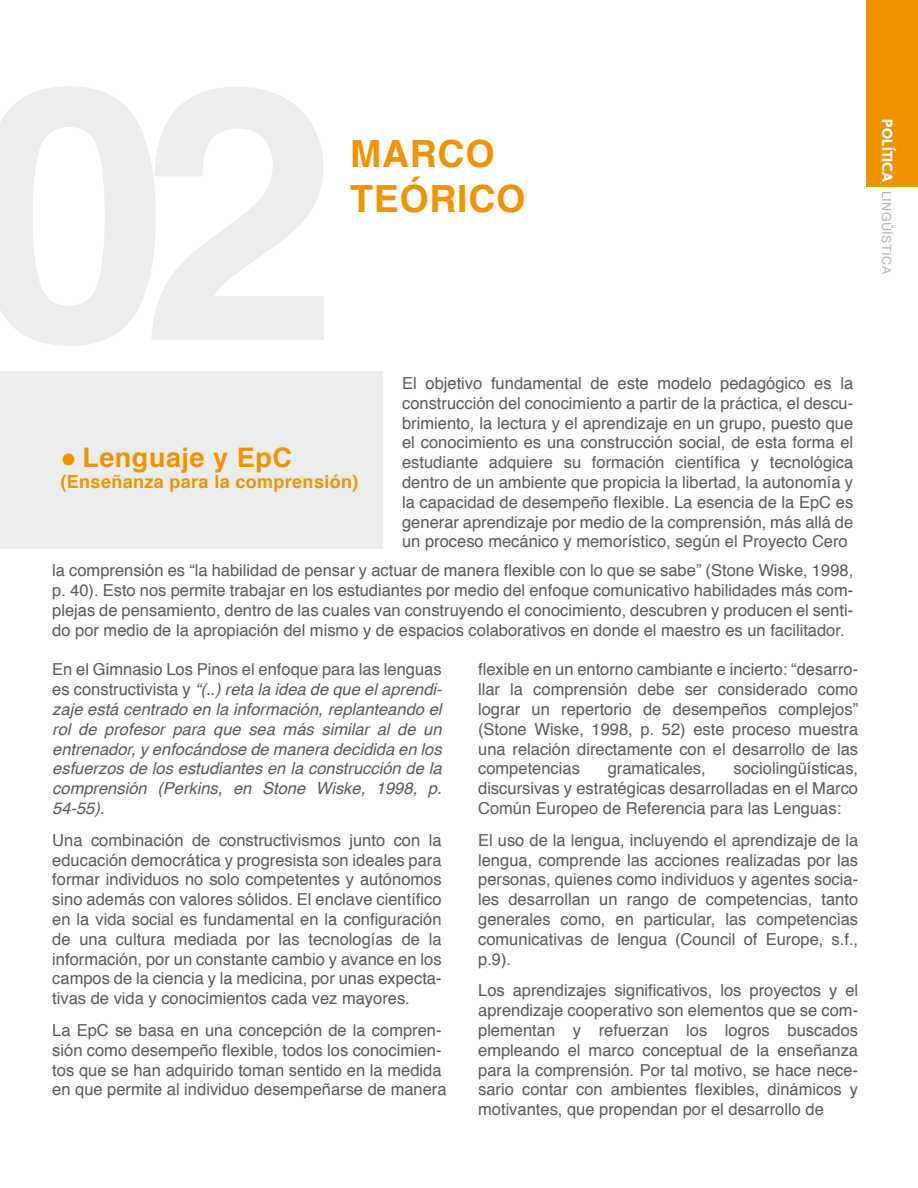
<style>
.page{position:relative;width:918px;height:1188px;background:#fff}
.page>*{position:absolute;margin:0;border:0;box-sizing:border-box;transform-origin:0 0}
.t1{font:700 37.5px/45px "Helvetica";letter-spacing:.02em;color:#f19300}
.t2{font:700 27px "Helvetica";letter-spacing:.02em;color:#f19300}
.t3{font:700 18px "Helvetica";letter-spacing:.02em;color:#f19300}
.t4{font:16.5px/19.8px "Helvetica";color:#57585b;text-align:justify}
.t5{font:italic 16.5px/19.8px "Helvetica";color:#57585b;text-align:justify}
.t6{font:12.6px "Helvetica";letter-spacing:.04em;color:#b0b1b4}
.s1{font-family:"League Spartan";font-weight:700;color:#fff}
.s2{font-style:normal}
.s3{font-weight:400}
</style>
<div class="page">
<div style="left:867px;top:0;width:51px;height:186px;background:#f19300"></div>
<div style="left:0;top:371px;width:383px;height:178px;background:#ebeded"></div>
<h1 class="t1" style="left:350px;top:131px;width:177px">MARCO<br>TEÓRICO</h1>
<p class="t6" style="left:896px;top:119px;width:157px;rotate:90deg"><span class="s1">POLÍTICA</span> LINGÜÍSTICA</p>
<p class="t4" style="left:402px;top:374px;width:453px">El objetivo fundamental de este modelo pedagógico es la construcción del conocimiento a partir de la práctica, el descu&shy;brimiento, la lectura y el aprendizaje en un grupo, puesto que el conocimiento es una construcción social, de esta forma el estudiante adquiere su formación científica y tecnológica dentro de un ambiente que propicia la libertad, la autonomía y la capacidad de desempeño flexible. La esencia de la EpC es generar aprendizaje por medio de la comprensión, más allá de un proceso mecánico y memorístico, según el Proyecto Cero</p>
<p class="t4" style="left:52px;top:561px;width:803px">la comprensión es “la habilidad de pensar y actuar de manera flexible con lo que se sabe” (Stone Wiske, 1998, p. 40). Esto nos permite trabajar en los estudiantes por medio del enfoque comunicativo habilidades más com&shy;plejas de pensamiento, dentro de las cuales van construyendo el conocimiento, descubren y producen el senti&shy;do por medio de la apropiación del mismo y de espacios colaborativos en donde el maestro es un facilitador.</p>
<p class="t5" style="left:52px;top:660px;width:391px"><span class="s2">En el Gimnasio Los Pinos el enfoque para las lenguas es constructivista y</span> “(..) reta la idea de que el aprendi&shy;zaje está centrado en la información, replanteando el rol de profesor para que sea más similar al de un entrenador, y enfocándose de manera decidida en los esfuerzos de los estudiantes en la construcción de la comprensión (Perkins, en Stone Wiske, 1998, p.<br>54-55).</p>
<p class="t4" style="left:52px;top:831px;width:391px">Una combinación de constructivismos junto con la educación democrática y progresista son ideales para formar individuos no solo competentes y autónomos sino además con valores sólidos. El enclave científico en la vida social es fundamental en la configuración de una cultura mediada por las tecnologías de la información, por un constante cambio y avance en los campos de la ciencia y la medicina, por unas expecta&shy;tivas de vida y conocimientos cada vez mayores.</p>
<p class="t4" style="left:52px;top:1021px;width:396px;text-align:left">La EpC se basa en una concepción de la compren&shy;sión como desempeño flexible, todos los conocimien&shy;tos que se han adquirido toman sentido en la medida en que permite al individuo desempeñarse de manera</p>
<h2 class="t2" style="left:61px;top:435px;width:233px"><span class="s3">●</span> Lenguaje y EpC</h2>
<p class="t3" style="left:61px;top:467px;width:299px">(Enseñanza para la comprensión)</p>
<p class="t4" style="left:478px;top:660px;width:382px">flexible en un entorno cambiante e incierto: “desarro&shy;llar la comprensión debe ser considerado como lograr un repertorio de desempeños complejos” (Stone Wiske, 1998, p. 52) este proceso muestra una relación directamente con el desarrollo de las competencias</p>
<p class="t4" style="left:478px;top:759px;width:382px;text-indent:255px">sociolingüísticas, discursivas y estratégicas desarrolladas en el Marco Común Europeo de Referencia para las Lenguas:</p>
<p class="t4" style="left:478px;top:831px;width:382px">El uso de la lengua, incluyendo el aprendizaje de la lengua, comprende las acciones realizadas por las personas, quienes como individuos y agentes socia&shy;les desarrollan un rango de competencias, tanto generales como, en particular, las competencias comunicativas de lengua (Council of Europe, s.f., p.9).</p>
<p class="t4" style="left:478px;top:981px;width:382px">Los aprendizajes significativos, los proyectos y el aprendizaje cooperativo son elementos que se com&shy;plementan y refuerzan los logros buscados empleando el marco conceptual de la enseñanza para la comprensión. Por tal motivo, se hace nece&shy;sario contar con ambientes flexibles, dinámicos y motivantes, que propendan por el desarrollo de</p>
<p class="t4" style="left:608px;top:759px;width:100px">gramaticales,</p>
</div>
